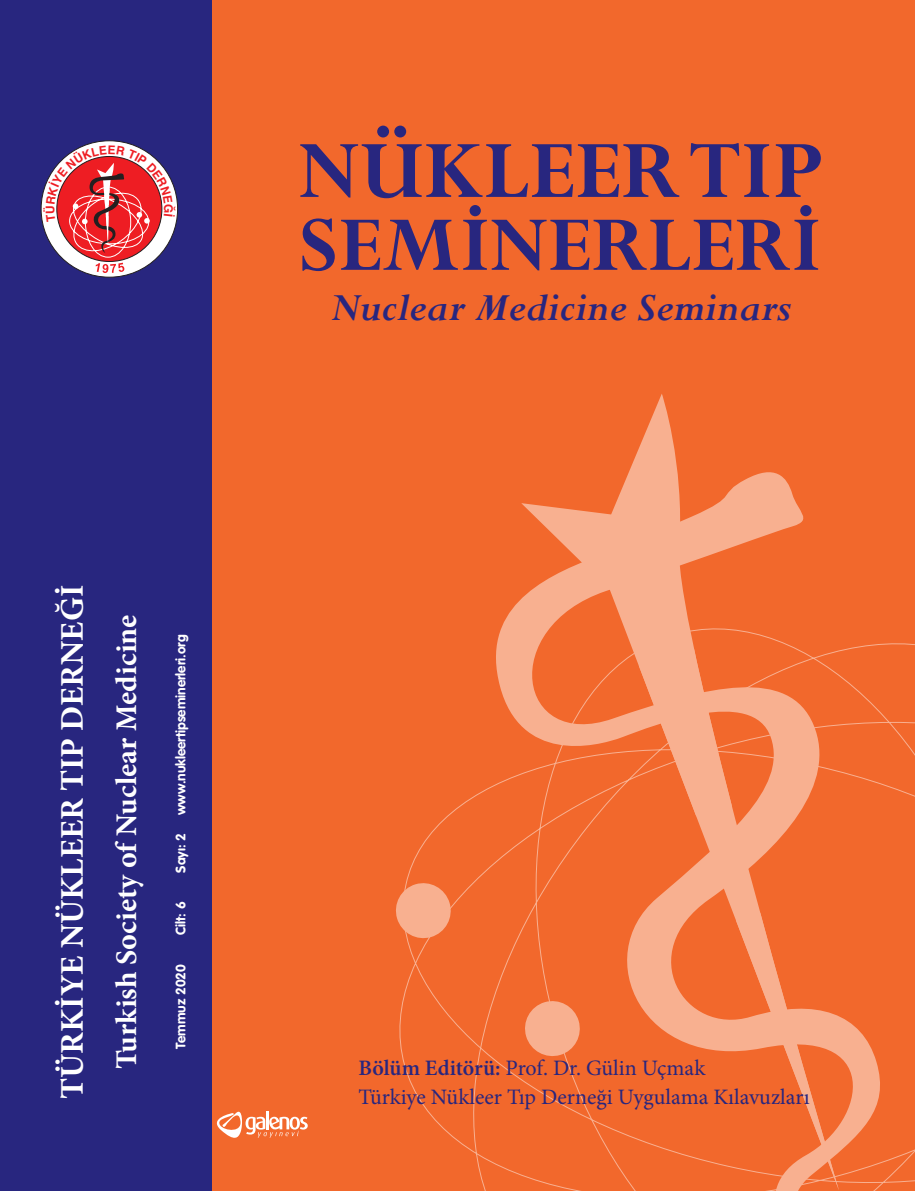
<style>
.page{position:relative;width:915px;height:1191px;background:#fff}
.page>*{position:absolute;margin:0;border:0;box-sizing:border-box;transform-origin:0 0}
.t1{font:700 90px "Perpetua Std";color:#28267f}
.t2{font:700 85.5px "Perpetua Std";color:#28267f}
.t3{font:italic 700 43.5px "Perpetua Std";color:#28267f}
.t4{font:700 33px "Minion Pro";color:#fff}
.t5{font:700 30px "Minion Pro";color:#fff}
.t6{font:22.05px "Minion Pro";color:#28267f}
.t7{font:13.5px "VAG Rounded Bold Tr";color:#fff}
.s1{font-weight:600}
</style>
<div class="page">
<div style="left:211px;top:0;width:703px;height:1191px;background:#f2682c"></div>
<svg style="left:211px;top:1106px;width:96px;height:36px"></svg>
<div style="left:0;top:0;width:211px;height:1191px;background:#28267f"></div>
<svg style="left:399px;top:643px;width:515px;height:540px"></svg>
<svg style="left:396px;top:880px;width:57px;height:61px"></svg>
<svg style="left:633px;top:394px;width:44px;height:69px;fill:#f7ab8a"></svg>
<svg style="left:479px;top:463px;width:411px;height:728px"></svg>
<svg style="left:638px;top:649px;width:200px;height:541px"></svg>
<div style="left:469px;top:205px;width:11px;height:11px;background:#28267f;border-radius:50%"></div>
<div style="left:800px;top:205px;width:11px;height:11px;background:#28267f;border-radius:50%"></div>
<svg style="left:43px;top:145px;width:133px;height:128px;background:#c87181"></svg>
<p class="t4" style="left:49px;top:1099px;width:515px;rotate:-90deg">TÜRKİYE NÜKLEER TIP DERNEĞİ</p>
<p class="t5" style="left:105px;top:1069px;width:456px;rotate:-90deg">Turkish Society of Nuclear Medicine</p>
<p class="t7" style="left:173px;top:815px;width:182px;rotate:-90deg">www.nukleertipseminerleri.org</p>
<p class="t7" style="left:173px;top:872px;width:41px;rotate:-90deg">Sayı: 2</p>
<p class="t7" style="left:173px;top:934px;width:35px;rotate:-90deg">Cilt: 6</p>
<p class="t7" style="left:173px;top:1049px;width:87px;rotate:-90deg">Temmuz 2020</p>
<p class="t1" style="left:299px;top:123px;width:524px">NÜKLEER TIP</p>
<p class="t2" style="left:299px;top:200px;width:524px">SEMINERLERI</p>
<p class="t3" style="left:329px;top:285px;width:463px">Nuclear Medicine Seminars</p>
<p class="t6" style="left:358px;top:1053px;width:348px"><span class="s1">Bölüm Editörü:</span> Prof. Dr. Gülin Uçmak</p>
<p class="t6" style="left:358px;top:1082px;width:452px">Türkiye Nükleer Tıp Derneği Uygulama Kılavuzları</p>
</div>
